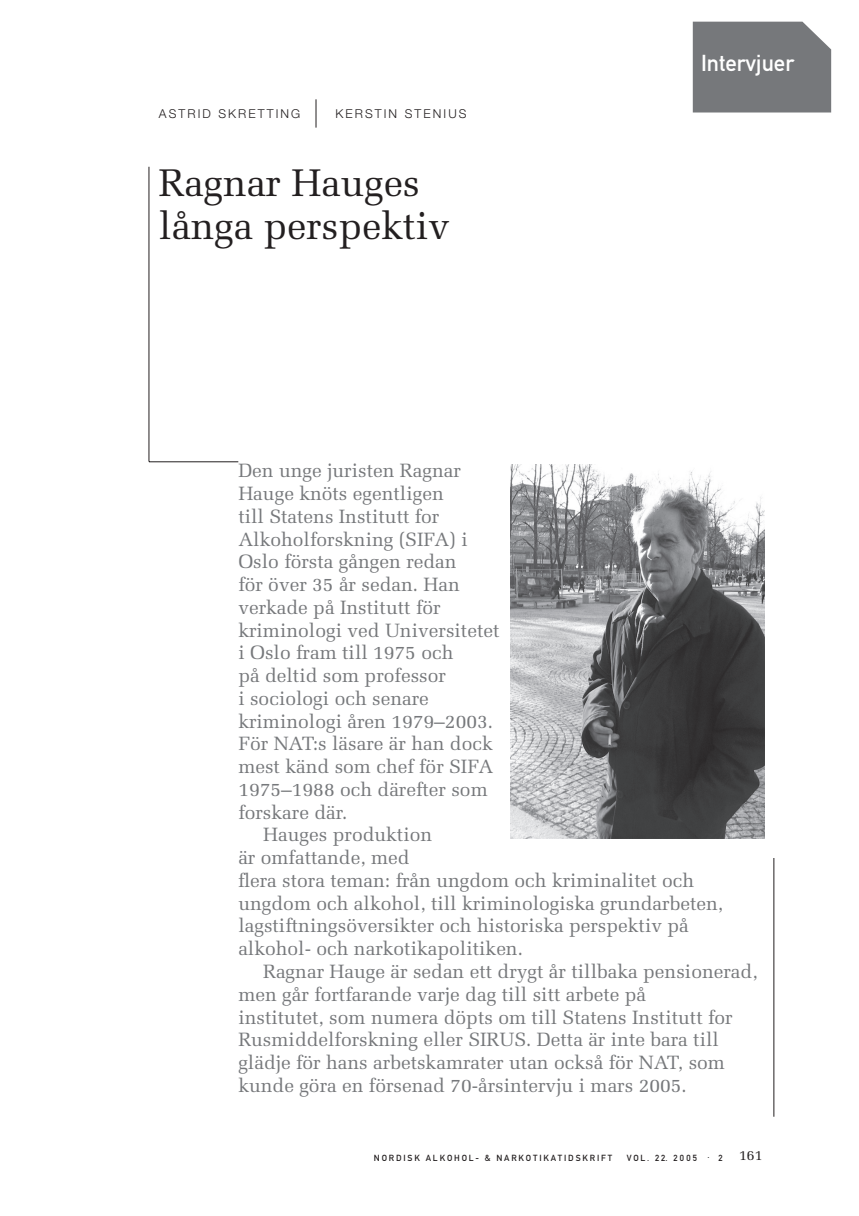
<style>
.page{position:relative;width:859px;height:1216px;background:#fff}
.page>*{position:absolute;margin:0;border:0;box-sizing:border-box;transform-origin:0 0}
.t1{font:38.5px/43.8px "Melior";color:#231f20}
.t2{font:22.75px "DIN Mittelschrift";color:#fff}
.t3{font:19.25px "Melior";color:#76787b}
.t4{font:300 12.25px "Helvetica Neue";letter-spacing:.17em;color:#231f20}
.t5{font:8.75px "DIN Mittelschrift";letter-spacing:.21em;color:#231f20}
.s1{font-family:"Melior";font-size:14px}
</style>
<div class="page">
<hr style="left:773px;top:139px;width:1px;height:977px;background:#231f20">
<div style="left:692px;top:22px;width:138px;height:90px;background:#76787b"></div>
<hr style="left:149px;top:461px;width:89px;height:1px;background:#231f20">
<hr style="left:149px;top:167px;width:1px;height:294px;background:#231f20">
<svg style="left:315px;top:99px;width:1px;height:29px"></svg>
<img style="left:510px;top:464px;width:254px;height:374px">
<p class="t4" style="left:159px;top:109px;width:143px">ASTRID SKRETTING</p>
<p class="t4" style="left:335px;top:109px;width:133px">KERSTIN STENIUS</p>
<h1 class="t1" style="left:159px;top:164px;width:292px">Ragnar Hauges långa perspektiv</h1>
<p class="t2" style="left:700px;top:54px;width:95px">Intervjuer</p>
<p class="t3" style="left:238px;top:463px;width:224px">Den unge juristen Ragnar</p>
<p class="t3" style="left:238px;top:485px;width:207px">Hauge knöts egentligen</p>
<p class="t3" style="left:238px;top:508px;width:202px">till Statens Institutt for</p>
<p class="t3" style="left:238px;top:531px;width:231px">Alkoholforskning (SIFA) i</p>
<p class="t3" style="left:238px;top:554px;width:220px">Oslo första gången redan</p>
<p class="t3" style="left:238px;top:576px;width:223px">för över 35 år sedan. Han</p>
<p class="t3" style="left:238px;top:599px;width:204px">verkade på Institutt för</p>
<p class="t3" style="left:238px;top:622px;width:262px">kriminologi ved Universitetet</p>
<p class="t3" style="left:238px;top:645px;width:216px">i Oslo fram till 1975 och</p>
<p class="t3" style="left:238px;top:667px;width:209px">på deltid som professor</p>
<p class="t3" style="left:238px;top:690px;width:192px">i sociologi och senare</p>
<p class="t3" style="left:238px;top:713px;width:256px">kriminologi åren 1979–2003.</p>
<p class="t3" style="left:238px;top:736px;width:256px">För NAT:s läsare är han dock</p>
<p class="t3" style="left:238px;top:758px;width:256px">mest känd som chef för SIFA</p>
<p class="t3" style="left:238px;top:781px;width:251px">1975–1988 och därefter som</p>
<p class="t3" style="left:238px;top:804px;width:111px">forskare där.</p>
<p class="t3" style="left:263px;top:827px;width:170px">Hauges produktion</p>
<p class="t3" style="left:238px;top:849px;width:173px">är omfattande, med</p>
<p class="t3" style="left:238px;top:872px;width:457px">flera stora teman: från ungdom och kriminalitet och</p>
<p class="t3" style="left:238px;top:895px;width:486px">ungdom och alkohol, till kriminologiska grundarbeten,</p>
<p class="t3" style="left:238px;top:918px;width:452px">lagstiftningsöversikter och historiska perspektiv på</p>
<p class="t3" style="left:238px;top:940px;width:286px">alkohol- och narkotikapolitiken.</p>
<p class="t3" style="left:263px;top:963px;width:496px">Ragnar Hauge är sedan ett drygt år tillbaka pensionerad,</p>
<p class="t3" style="left:238px;top:986px;width:409px">men går fortfarande varje dag till sitt arbete på</p>
<p class="t3" style="left:238px;top:1009px;width:495px">institutet, som numera döpts om till Statens Institutt for</p>
<p class="t3" style="left:238px;top:1031px;width:482px">Rusmiddelforskning eller SIRUS. Detta är inte bara till</p>
<p class="t3" style="left:238px;top:1054px;width:488px">glädje för hans arbetskamrater utan också för NAT, som</p>
<p class="t3" style="left:238px;top:1077px;width:450px">kunde göra en försenad 70-årsintervju i mars 2005.</p>
<p class="t5" style="left:374px;top:1154px;width:239px">NORDISK ALKOHOL- &amp; NARKOTIKATIDSKRIFT</p>
<p class="t5" style="left:626px;top:1154px;width:137px">VOL. 22. 2005 . 2 <span class="s1">161</span></p>
</div>
